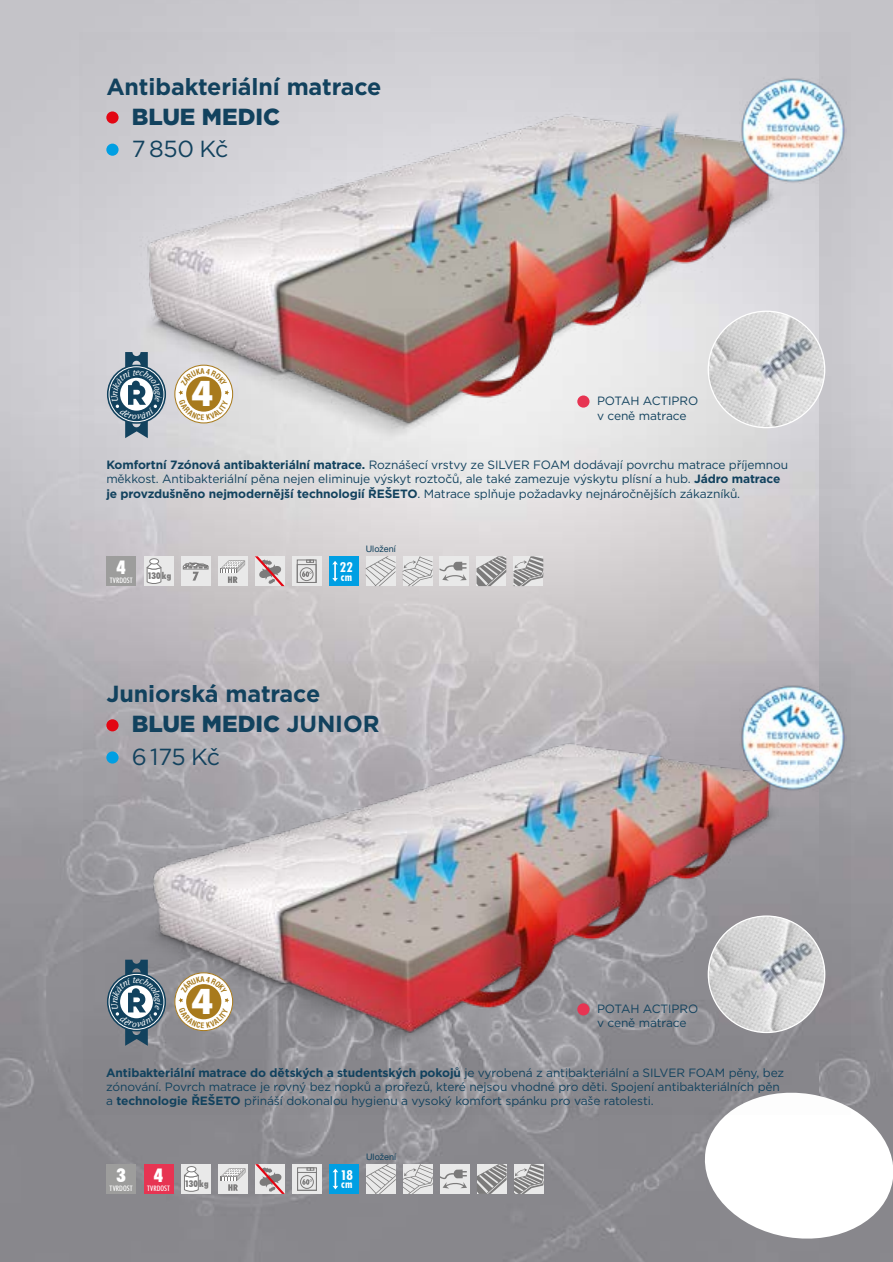
<style>
.page{position:relative;width:893px;height:1262px;background:#fff}
.page>*{position:absolute;margin:0;border:0;box-sizing:border-box;transform-origin:0 0}
.t1{font:900 38.55px "Myriad Pro";color:#fff}
.t2{font:700 23.25px/30px "Gotham";letter-spacing:-.005em;color:#12425e}
.t3{font:23.25px "Gotham";letter-spacing:-.025em;color:#12425e}
.t4{font:900 23.25px "Gotham";color:#12425e}
.t5{font:900 condensed 18.75px "Futura BT";color:#fff}
.t6{font:700 condensed 13.5px "Futura BT";color:#fff;scale:1.1 1}
.t7{font:12px/14.4px "Gotham";letter-spacing:-.01em;color:#12425e}
.t8{font:700 condensed 11.25px "Futura BT";color:#fff}
.t9{font:900 condensed 9.15px "Futura BT";letter-spacing:.005em;color:#7c7b7b}
.t10{font:9px "Helvetica Neue LT Pro";letter-spacing:.01em;color:#12425e}
.t11{font:500 condensed 7.5px "Futura BT";letter-spacing:.015em;color:#fff}
.s1{font-weight:700}
.s2{font-weight:900}
</style>
<div class="page">
<img style="left:0;top:0;width:819px;height:1262px">
<svg style="left:699px;top:1086px;width:193px;height:159px"></svg>
<img style="left:79px;top:32px;width:771px;height:456px">
<img style="left:83px;top:661px;width:767px;height:453px">
<svg style="left:292px;top:556px;width:29px;height:30px"></svg>
<svg style="left:302px;top:571px;width:9px;height:6px"></svg>
<div style="left:297px;top:559px;width:19px;height:24px;border:1px solid #7c7b7b"></div>
<div style="left:300px;top:567px;width:13px;height:14px;border:1px solid #7c7b7b;border-radius:50%"></div>
<svg style="left:306px;top:559px;width:8px;height:3px"></svg>
<div style="left:297px;top:564px;width:19px;height:19px;border:1px solid #7c7b7b"></div>
<div style="left:329px;top:556px;width:29px;height:30px;background:#009fe3"></div>
<svg style="left:332px;top:561px;width:6px;height:20px"></svg>
<div style="left:181px;top:556px;width:29px;height:30px;background:#e9e9e9"></div>
<svg style="left:183px;top:562px;width:25px;height:18px"></svg>
<div style="left:144px;top:556px;width:29px;height:30px;background:#e9e9e9"></div>
<svg style="left:146px;top:562px;width:16px;height:22px"></svg>
<div style="left:150px;top:559px;width:9px;height:5px;background:#fff;border-radius:50%"></div>
<div style="left:149px;top:558px;width:10px;height:6px;border:1px solid #7c7b7b;border-radius:50%"></div>
<svg style="left:255px;top:556px;width:29px;height:30px"></svg>
<div style="left:218px;top:556px;width:29px;height:30px;background:#e9e9e9"></div>
<svg style="left:220px;top:560px;width:25px;height:23px"></svg>
<div style="left:106px;top:556px;width:30px;height:30px;background:#9d9d9c"></div>
<svg style="left:476px;top:556px;width:30px;height:30px"></svg>
<svg style="left:513px;top:556px;width:30px;height:30px"></svg>
<svg style="left:402px;top:556px;width:30px;height:30px"></svg>
<svg style="left:365px;top:556px;width:30px;height:30px"></svg>
<div style="left:439px;top:556px;width:30px;height:30px;background:#e9e9e9"></div>
<svg style="left:439px;top:562px;width:27px;height:18px"></svg>
<div style="left:292px;top:1164px;width:30px;height:29px;background:#e9e9e9"></div>
<svg style="left:302px;top:1179px;width:10px;height:5px"></svg>
<div style="left:297px;top:1167px;width:20px;height:23px;border:1px solid #7c7b7b"></div>
<div style="left:300px;top:1175px;width:14px;height:13px;border:1px solid #7c7b7b;border-radius:50%"></div>
<svg style="left:306px;top:1167px;width:8px;height:3px"></svg>
<div style="left:297px;top:1172px;width:20px;height:18px;border:1px solid #7c7b7b"></div>
<div style="left:329px;top:1164px;width:30px;height:29px;background:#009fe3"></div>
<svg style="left:332px;top:1168px;width:6px;height:21px"></svg>
<div style="left:181px;top:1164px;width:30px;height:29px;background:#e9e9e9"></div>
<svg style="left:184px;top:1169px;width:15px;height:23px"></svg>
<div style="left:187px;top:1166px;width:9px;height:5px;background:#fff;border-radius:50%"></div>
<div style="left:187px;top:1166px;width:9px;height:6px;border:1px solid #7c7b7b;border-radius:50%"></div>
<svg style="left:255px;top:1164px;width:30px;height:29px"></svg>
<div style="left:218px;top:1164px;width:30px;height:29px;background:#e9e9e9"></div>
<svg style="left:221px;top:1168px;width:24px;height:22px"></svg>
<div style="left:144px;top:1164px;width:29px;height:29px;background:#e73452"></div>
<div style="left:106px;top:1164px;width:30px;height:29px;background:#9d9d9c"></div>
<svg style="left:477px;top:1164px;width:29px;height:29px"></svg>
<svg style="left:514px;top:1164px;width:29px;height:29px"></svg>
<svg style="left:403px;top:1164px;width:30px;height:29px"></svg>
<svg style="left:366px;top:1164px;width:30px;height:29px"></svg>
<div style="left:440px;top:1164px;width:29px;height:29px;background:#e9e9e9"></div>
<svg style="left:440px;top:1169px;width:27px;height:19px"></svg>
<svg style="left:106px;top:111px;width:13px;height:13px"></svg>
<div style="left:106px;top:144px;width:13px;height:12px;background:#009fe3;border-radius:50%"></div>
<div style="left:106px;top:719px;width:13px;height:12px;background:#e30613;border-radius:50%"></div>
<div style="left:106px;top:751px;width:13px;height:12px;background:#009fe3;border-radius:50%"></div>
<div style="left:577px;top:395px;width:12px;height:12px;background:#e73452;border-radius:50%"></div>
<div style="left:577px;top:1003px;width:12px;height:12px;background:#e73452;border-radius:50%"></div>
<img style="left:708px;top:311px;width:116px;height:116px;border-radius:58px">
<img style="left:708px;top:916px;width:116px;height:116px;border-radius:58px">
<img style="left:739px;top:76px;width:107px;height:107px">
<img style="left:739px;top:684px;width:107px;height:107px">
<svg style="left:108px;top:352px;width:58px;height:86px"></svg>
<svg style="left:174px;top:365px;width:59px;height:58px"></svg>
<svg style="left:174px;top:972px;width:59px;height:59px"></svg>
<svg style="left:108px;top:959px;width:58px;height:86px"></svg>
<h2 class="t2" style="left:106px;top:71px;width:276px">Antibakteriální matrace</h2>
<h2 class="t4" style="left:132px;top:100px;width:150px">BLUE MEDIC</h2>
<h2 class="t3" style="left:132px;top:134px;width:98px">7 850 Kč</h2>
<h1 class="t1" style="left:191px;top:368px;width:24px">4</h1>
<p class="t7" style="left:597px;top:393px;width:103px">POTAH ACTIPRO v ceně matrace</p>
<p class="t7" style="left:106px;top:457px;width:683px"><span class="s1">Komfortní 7zónová antibakteriální matrace.</span> Roznášecí vrstvy ze SILVER FOAM dodávají povrchu matrace příjemnou měkkost. Antibakteriální pěna nejen eliminuje výskyt roztočů, ale také zamezuje výskytu plísní a hub. <span class="s1">Jádro matrace je provzdušněno nejmodernější technologií ŘEŠETO</span>. Matrace splňuje požadavky nejnáročnějších zákazníků.</p>
<h3 class="t5" style="left:117px;top:555px;width:11px">4</h3>
<p class="t6" style="left:340px;top:559px;width:13px">22</p>
<p class="t11" style="left:110px;top:575px;width:25px">TVRDOST</p>
<p class="t9" style="left:147px;top:570px;width:25px">130 kg</p>
<p class="t8" style="left:341px;top:570px;width:13px">cm</p>
<p class="t10" style="left:365px;top:543px;width:32px">Uložení</p>
<h2 class="t2" style="left:132px;top:679px;width:249px;text-indent:-25px">Juniorská matrace<br><span class="s2">BLUE MEDIC</span> JUNIOR</h2>
<h2 class="t3" style="left:132px;top:741px;width:90px">6 175 Kč</h2>
<h1 class="t1" style="left:191px;top:975px;width:24px">4</h1>
<p class="t7" style="left:597px;top:1001px;width:103px">POTAH ACTIPRO v ceně matrace</p>
<p class="t7" style="left:106px;top:1064px;width:679px"><span class="s1">Antibakteriální matrace do dětských a studentských pokojů</span> je vyrobená z antibakteriální a SILVER FOAM pěny, bez zónování. Povrch matrace je rovný bez nopků a prořezů, které nejsou vhodné pro děti. Spojení antibakteriálních pěn a <span class="s1">technologie ŘEŠETO</span> přináší dokonalou hygienu a vysoký komfort spánku pro vaše ratolesti.</p>
<h3 class="t5" style="left:116px;top:1163px;width:11px">3</h3>
<p class="t11" style="left:110px;top:1183px;width:25px">TVRDOST</p>
<h3 class="t5" style="left:154px;top:1163px;width:11px">4</h3>
<p class="t6" style="left:340px;top:1166px;width:13px">18</p>
<p class="t11" style="left:147px;top:1183px;width:25px">TVRDOST</p>
<p class="t9" style="left:185px;top:1177px;width:25px">130 kg</p>
<p class="t8" style="left:341px;top:1177px;width:13px">cm</p>
<p class="t10" style="left:366px;top:1151px;width:32px">Uložení</p>
</div>
